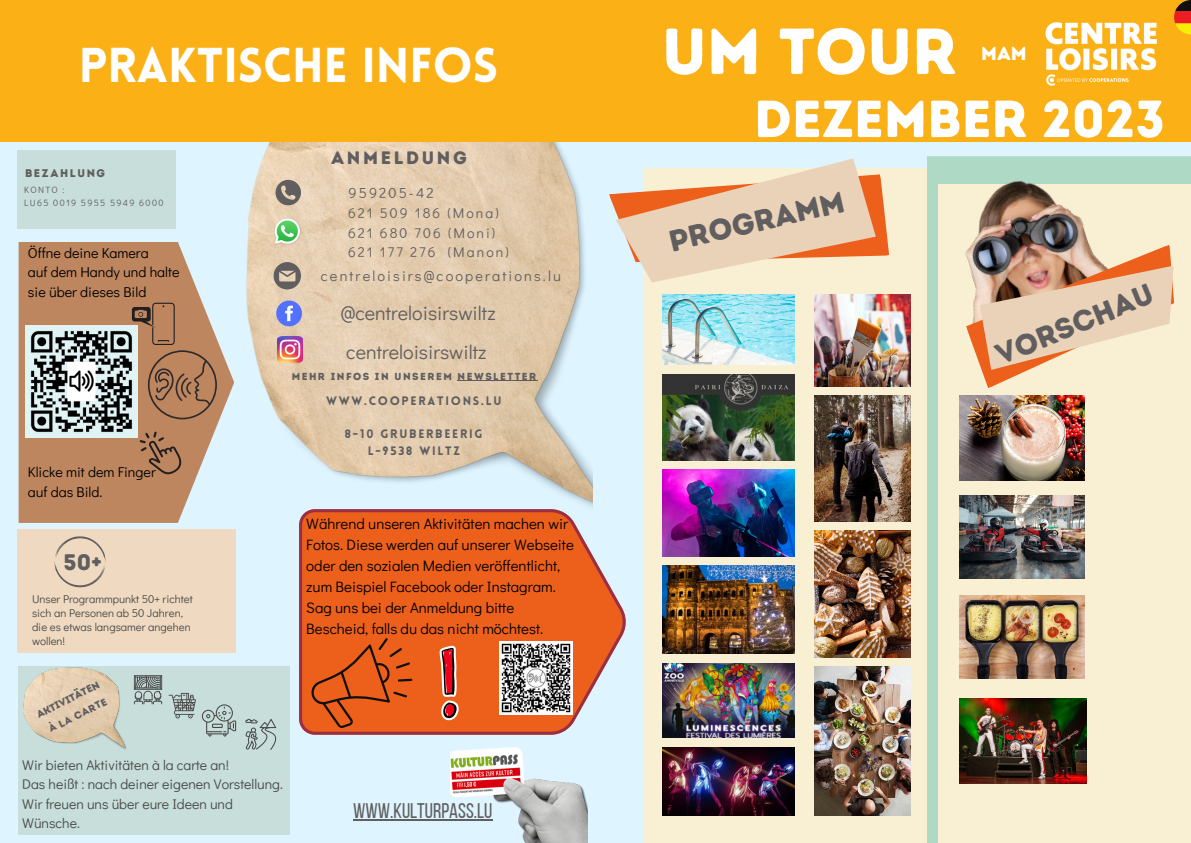
<style>
.page{position:relative;width:1191px;height:843px;background:#fff}
.page>*{position:absolute;margin:0;border:0;box-sizing:border-box;transform-origin:0 0}
.t1{font:65px "Intro Rust Base";color:#fff}
.t2{font:52.1px "Intro Rust Base";color:#fff}
.t3{font:900 47.8px "Lovelo";color:#fff}
.t4{font:29.8px "Intro Rust Base";color:#605e5f}
.t5{font:29.2px "Intro Rust Base";color:#605e5f}
.t6{font:22.5px "Intro Rust Base";color:#605e5f}
.t7{font:21.1px "Bebas Neue";color:#605e5f}
.t8{font:19.7px "Didact Gothic";color:#605e5f}
.t9{font:19px "Intro Rust Base";color:#fff}
.t10{font:18px "Intro Rust Base";letter-spacing:.145em;color:#605e5f}
.t11{font:15px/21px "Didact Gothic";color:#000}
.t12{font:14.5px "Didact Gothic";letter-spacing:.145em;color:#605e5f}
.t13{font:14.3px/19.4px "Didact Gothic";color:#000}
.t14{font:14px "Didact Gothic";color:#484848}
.t15{font:14px "Didact Gothic";letter-spacing:.145em;color:#605e5f}
.t16{font:900 12px "Lovelo";letter-spacing:.145em;color:#605e5f}
.t17{font:11.3px/13.9px "Didact Gothic";color:#484848}
.t18{font:11.1px "Intro Rust Base";letter-spacing:.145em;color:#605e5f}
.t19{font:10.2px "Intro Rust Base";letter-spacing:.145em;color:#605e5f}
.t20{font:10.1px "Intro Rust Base";color:#605e5f}
.t21{font:9.1px "Didact Gothic";letter-spacing:.145em;color:#605e5f}
</style>
<div class="page">
<div style="left:0;top:0;width:1190px;height:842px;background:#def4ff"></div>
<img style="left:246px;top:142px;width:346px;height:365px">
<svg style="left:275px;top:180px;width:26px;height:25px"></svg>
<img style="left:273px;top:217px;width:28px;height:28px">
<svg style="left:274px;top:218px;width:26px;height:26px"></svg>
<svg style="left:276px;top:300px;width:26px;height:26px"></svg>
<svg style="left:273px;top:262px;width:27px;height:27px"></svg>
<div style="left:17px;top:528px;width:219px;height:124px;background:#efdac1"></div>
<svg style="left:54px;top:536px;width:51px;height:51px"></svg>
<img style="left:450px;top:747px;width:137px;height:95px">
<div style="left:17px;top:150px;width:158px;height:79px;background:#c7deda"></div>
<div style="left:18px;top:666px;width:272px;height:168px;background:#c7deda"></div>
<img style="left:24px;top:667px;width:102px;height:82px">
<svg style="left:134px;top:675px;width:28px;height:29px"></svg>
<svg style="left:168px;top:692px;width:28px;height:26px"></svg>
<svg style="left:202px;top:704px;width:34px;height:32px"></svg>
<svg style="left:245px;top:718px;width:32px;height:31px"></svg>
<svg style="left:19px;top:242px;width:215px;height:280px;fill:#be865f"></svg>
<img style="left:26px;top:325px;width:112px;height:112px">
<svg style="left:132px;top:302px;width:43px;height:42px;background:#a37a5c"></svg>
<svg style="left:139px;top:431px;width:43px;height:43px;background:#a37454"></svg>
<svg style="left:148px;top:350px;width:69px;height:69px;background:#a77756"></svg>
<img style="left:277px;top:336px;width:26px;height:26px">
<svg style="left:299px;top:509px;width:327px;height:225px;background:#e76f38"></svg>
<svg style="left:301px;top:629px;width:112px;height:106px;background:#d8581c"></svg>
<svg style="left:439px;top:645px;width:20px;height:75px"></svg>
<img style="left:499px;top:640px;width:73px;height:74px">
<div style="left:0;top:0;width:1190px;height:142px;background:#fbb116"></div>
<img style="left:1045px;top:23px;width:111px;height:63px">
<svg style="left:1174px;top:0;width:17px;height:35px"></svg>
<div style="left:643px;top:168px;width:283px;height:674px;background:#f9f0d3"></div>
<img style="left:814px;top:294px;width:96px;height:92px">
<svg style="left:926px;top:156px;width:264px;height:686px;background:#b3dac5"></svg>
<div style="left:938px;top:184px;width:252px;height:658px;background:#f9f0d3"></div>
<img style="left:926px;top:156px;width:213px;height:180px">
<svg style="left:959px;top:244px;width:216px;height:144px"></svg>
<img style="left:662px;top:374px;width:132px;height:86px">
<img style="left:662px;top:565px;width:132px;height:88px">
<img style="left:814px;top:530px;width:96px;height:127px">
<img style="left:662px;top:470px;width:132px;height:87px">
<img style="left:959px;top:495px;width:125px;height:83px">
<svg style="left:609px;top:174px;width:285px;height:127px"></svg>
<svg style="left:612px;top:158px;width:264px;height:128px"></svg>
<img style="left:662px;top:294px;width:132px;height:70px">
<img style="left:814px;top:395px;width:96px;height:126px">
<img style="left:662px;top:663px;width:132px;height:74px">
<img style="left:662px;top:747px;width:132px;height:68px">
<img style="left:814px;top:666px;width:96px;height:149px">
<img style="left:959px;top:395px;width:125px;height:85px">
<hr style="left:353px;top:819px;width:139px;height:1px;background:#605e5f">
<hr style="left:457px;top:380px;width:81px;height:1px;background:#605e5f">
<img style="left:959px;top:595px;width:125px;height:83px">
<img style="left:959px;top:698px;width:127px;height:85px">
<p class="t3" style="left:79px;top:46px;width:421px">PRAKTISCHE INFOS</p>
<p class="t18" style="left:25px;top:166px;width:82px">BEZAHLUNG</p>
<p class="t21" style="left:24px;top:184px;width:42px">KONTO :</p>
<p class="t21" style="left:24px;top:196px;width:141px">LU65 0019 5955 5949 6000</p>
<p class="t13" style="left:28px;top:242px;width:122px">Öffne deine Kamera</p>
<p class="t13" style="left:28px;top:262px;width:153px">auf dem Handy und halte</p>
<p class="t13" style="left:28px;top:281px;width:120px">sie über dieses Bild</p>
<p class="t13" style="left:28px;top:461px;width:129px">Klicke mit dem Finger auf das Bild.</p>
<p class="t6" style="left:63px;top:548px;width:40px">50+</p>
<p class="t17" style="left:32px;top:591px;width:162px">Unser Programmpunkt 50+ richtet sich an Personen ab 50 Jahren,</p>
<p class="t17" style="left:32px;top:619px;width:160px">die es etwas langsamer angehen wollen!</p>
<p class="t10" style="left:331px;top:147px;width:137px">ANMELDUNG</p>
<p class="t12" style="left:348px;top:182px;width:86px">959205-42</p>
<p class="t15" style="left:348px;top:203px;width:152px">621 509 186 (Mona)</p>
<p class="t15" style="left:348px;top:223px;width:149px">621 680 706 (Moni)</p>
<p class="t15" style="left:348px;top:242px;width:162px">621 177 276 (Manon)</p>
<p class="t12" style="left:321px;top:265px;width:241px">centreloisirs@cooperations.lu</p>
<p class="t8" style="left:340px;top:299px;width:156px">@centreloisirswiltz</p>
<p class="t8" style="left:346px;top:338px;width:142px">centreloisirswiltz</p>
<p class="t19" style="left:292px;top:370px;width:246px">MEHR INFOS IN UNSEREM NEWSLETTER</p>
<p class="t16" style="left:326px;top:396px;width:177px">WWW.COOPERATIONS.LU</p>
<p class="t16" style="left:345px;top:429px;width:139px">8-10 GRUBERBEERIG</p>
<p class="t16" style="left:367px;top:445px;width:94px">L-9538 WILTZ</p>
<p class="t11" style="left:306px;top:512px;width:269px">Während unseren Aktivitäten machen wir Fotos. Diese werden auf unserer Webseite oder den sozialen Medien veröffentlicht, zum Beispiel Facebook oder Instagram.</p>
<p class="t11" style="left:306px;top:596px;width:238px">Sag uns bei der Anmeldung bitte<br>Bescheid, falls du das nicht möchtest.</p>
<p class="t19" style="left:34px;top:709px;width:70px;rotate:-26deg">AKTIVITÄTEN</p>
<p class="t20" style="left:47px;top:723px;width:65px;rotate:-26deg">À LA CARTE</p>
<p class="t14" style="left:22px;top:754px;width:208px">Wir bieten Aktivitäten à la carte an!</p>
<p class="t14" style="left:22px;top:774px;width:262px">Das heißt : nach deiner eigenen Vorstellung.</p>
<p class="t14" style="left:22px;top:793px;width:212px">Wir freuen uns über eure Ideen und</p>
<p class="t14" style="left:22px;top:813px;width:59px">Wünsche.</p>
<p class="t7" style="left:353px;top:801px;width:141px">WWW.KULTURPASS.LU</p>
<p class="t1" style="left:661px;top:12px;width:297px">UM TOUR</p>
<p class="t9" style="left:981px;top:42px;width:47px">MAM</p>
<p class="t2" style="left:754px;top:87px;width:412px">DEZEMBER 2023</p>
<p class="t4" style="left:665px;top:224px;width:181px;rotate:-13deg">PROGRAMM</p>
<p class="t5" style="left:990px;top:339px;width:168px;rotate:-22deg">VORSCHAU</p>
</div>
